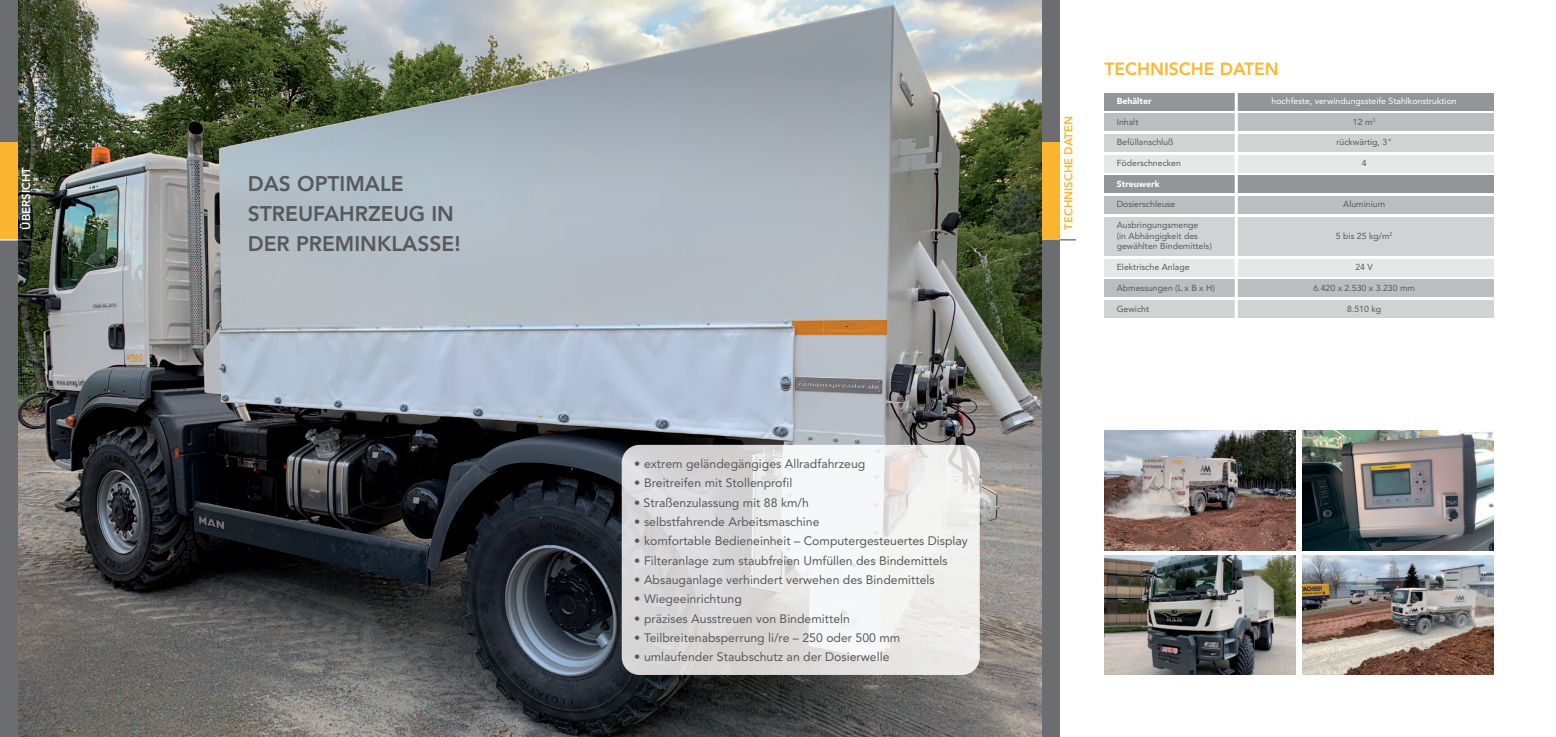
<style>
.page{position:relative;width:1556px;height:737px;background:#fff}
.page>*{position:absolute;margin:0;border:0;box-sizing:border-box;transform-origin:0 0}
.t1{font:800 21px "Avenir";color:#57585a}
.t2{font:800 17.5px "Avenir";color:#fcb631}
.t3{font:12.25px "Avenir";color:#57585a}
.t4{font:800 11.38px "Avenir";color:#fcb531}
.t5{font:800 11.38px "Avenir";color:#fff}
.t6{font:8.75px "Avenir";color:#57585a}
.t7{font:8.75px "Avenir";color:#fff}
.t8{font:900 8.75px "Avenir";color:#fff}
</style>
<div class="page">
<div style="left:1104px;top:93px;width:389px;height:18px;background:#939598"></div>
<div style="left:1104px;top:114px;width:389px;height:17px;background:#bcbdc0"></div>
<div style="left:1104px;top:134px;width:389px;height:18px;background:#d1d2d4"></div>
<div style="left:1104px;top:155px;width:389px;height:17px;background:#e6e7e9"></div>
<div style="left:1104px;top:176px;width:389px;height:17px;background:#939598"></div>
<div style="left:1104px;top:196px;width:389px;height:17px;background:#bcbdc0"></div>
<div style="left:1104px;top:217px;width:389px;height:39px;background:#d1d2d4"></div>
<div style="left:1104px;top:259px;width:389px;height:17px;background:#e6e7e9"></div>
<div style="left:1104px;top:279px;width:389px;height:18px;background:#bcbdc0"></div>
<div style="left:1104px;top:300px;width:389px;height:17px;background:#d1d2d4"></div>
<img style="left:18px;top:0;width:1024px;height:737px">
<div style="left:0;top:141px;width:18px;height:98px;background:#fcb531"></div>
<div style="left:0;top:240px;width:18px;height:497px;background:#6c6d70"></div>
<div style="left:0;top:0;width:18px;height:141px;background:#6c6d70"></div>
<div style="left:1042px;top:141px;width:17px;height:98px;background:#fcb531"></div>
<div style="left:1042px;top:240px;width:17px;height:497px;background:#6c6d70"></div>
<div style="left:1042px;top:0;width:17px;height:141px;background:#6c6d70"></div>
<svg style="left:1059px;top:239px;width:16px;height:1px"></svg>
<svg style="left:0;top:239px;width:33px;height:1px"></svg>
<img style="left:621px;top:445px;width:358px;height:230px">
<hr style="left:1234px;top:93px;width:3px;height:228px;background:#fff">
<img style="left:1104px;top:431px;width:191px;height:119px">
<img style="left:1104px;top:556px;width:191px;height:119px">
<img style="left:1302px;top:431px;width:191px;height:119px">
<img style="left:1302px;top:556px;width:191px;height:119px">
<p class="t5" style="left:22px;top:229px;width:64px;rotate:-90deg">ÜBERSICHT</p>
<p class="t1" style="left:248px;top:175px;width:157px">DAS OPTIMALE</p>
<p class="t1" style="left:248px;top:205px;width:208px">STREUFAHRZEUG IN</p>
<p class="t1" style="left:248px;top:235px;width:214px">DER PREMINKLASSE!</p>
<p class="t3" style="left:634px;top:458px;width:233px">• extrem geländegängiges Allradfahrzeug</p>
<p class="t3" style="left:634px;top:478px;width:160px">• Breitreifen mit Stollenprofil</p>
<p class="t3" style="left:634px;top:497px;width:176px">• Straßenzulassung mit 88 km/h</p>
<p class="t3" style="left:634px;top:516px;width:187px">• selbstfahrende Arbeitsmaschine</p>
<p class="t3" style="left:634px;top:536px;width:335px">• komfortable Bedieneinheit – Computergesteuertes Display</p>
<p class="t3" style="left:634px;top:555px;width:315px">• Filteranlage zum staubfreien Umfüllen des Bindemittels</p>
<p class="t3" style="left:634px;top:574px;width:302px">• Absauganlage verhindert verwehen des Bindemittels</p>
<p class="t3" style="left:634px;top:594px;width:109px">• Wiegeeinrichtung</p>
<p class="t3" style="left:634px;top:613px;width:217px">• präzises Ausstreuen von Bindemitteln</p>
<p class="t3" style="left:634px;top:632px;width:268px">• Teilbreitenabsperrung li/re – 250 oder 500 mm</p>
<p class="t3" style="left:634px;top:652px;width:257px">• umlaufender Staubschutz an der Dosierwelle</p>
<p class="t4" style="left:1063px;top:229px;width:115px;rotate:-90deg">TECHNISCHE DATEN</p>
<p class="t2" style="left:1104px;top:62px;width:176px">TECHNISCHE DATEN</p>
<p class="t8" style="left:1116px;top:98px;width:36px">Behälter</p>
<p class="t7" style="left:1271px;top:98px;width:187px">hochfeste, verwindungssteife Stahlkonstruktion</p>
<p class="t6" style="left:1116px;top:118px;width:23px">Inhalt</p>
<p class="t6" style="left:1352px;top:118px;width:24px">12 m<sup>3</sup></p>
<p class="t6" style="left:1116px;top:139px;width:58px">Befüllanschluß</p>
<p class="t6" style="left:1336px;top:139px;width:57px">rückwärtig, 3"</p>
<p class="t6" style="left:1116px;top:160px;width:66px">Föderschnecken</p>
<p class="t6" style="left:1361px;top:160px;width:6px">4</p>
<p class="t8" style="left:1116px;top:180px;width:44px">Streuwerk</p>
<p class="t6" style="left:1116px;top:200px;width:60px">Dosierschleuse</p>
<p class="t6" style="left:1342px;top:200px;width:43px">Aluminium</p>
<p class="t6" style="left:1116px;top:221px;width:83px">Ausbringungsmenge</p>
<p class="t6" style="left:1116px;top:232px;width:83px">(in Abhängigkeit des</p>
<p class="t6" style="left:1335px;top:232px;width:58px">5 bis 25 kg/m<sup>2</sup></p>
<p class="t6" style="left:1116px;top:242px;width:96px">gewählten Bindemittels)</p>
<p class="t6" style="left:1116px;top:263px;width:74px">Elektrische Anlage</p>
<p class="t6" style="left:1355px;top:263px;width:19px">24 V</p>
<p class="t6" style="left:1116px;top:284px;width:100px">Abmessungen (L x B x H)</p>
<p class="t6" style="left:1313px;top:284px;width:103px">6.420 x 2.530 x 3.230 mm</p>
<p class="t6" style="left:1116px;top:305px;width:34px">Gewicht</p>
<p class="t6" style="left:1346px;top:305px;width:36px">8.510 kg</p>
</div>
